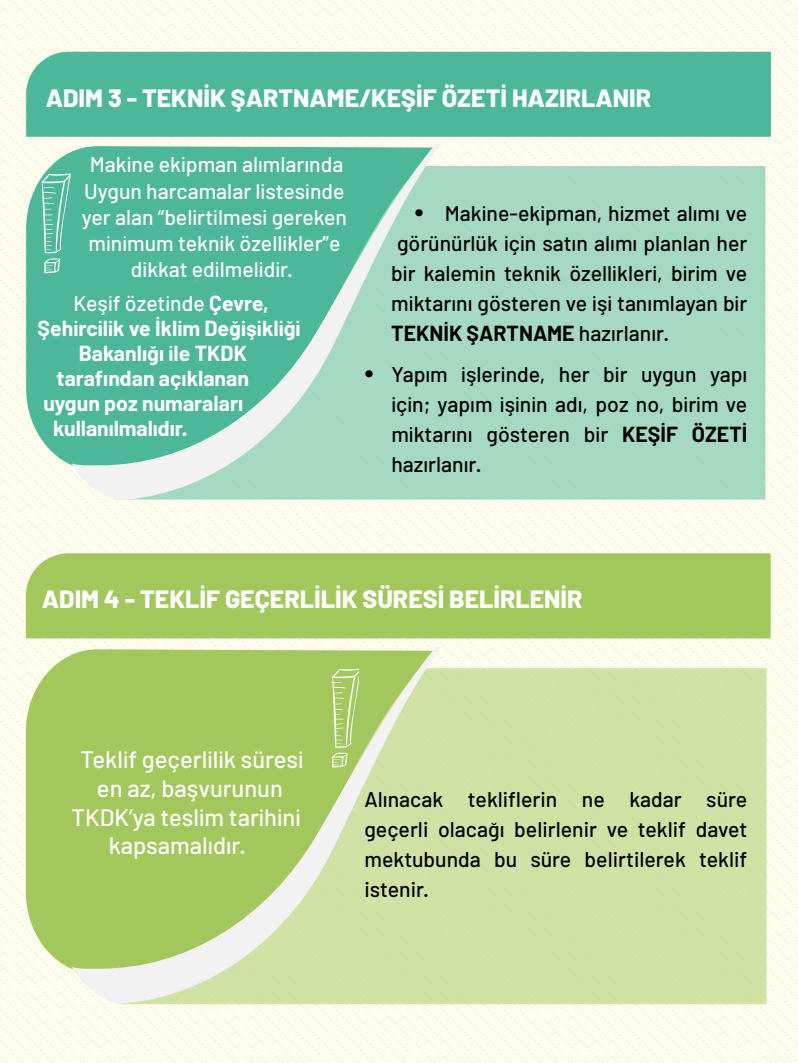
<style>
.page{position:relative;width:798px;height:1063px;background:#fff}
.page>*{position:absolute;margin:0;border:0;box-sizing:border-box;transform-origin:0 0}
.t1{font:800 25px "Barlow";color:#fff}
.t2{font:500 23.75px "Barlow";color:#fff}
.t3{font:500 21.25px/30px "Barlow";color:#000;text-align:justify}
.t4{font:500 21.25px/26.2px "Barlow";color:#fff;text-align:center}
.t5{font:700 21.25px "Barlow";color:#fff}
.s1{font-weight:700}
.s2{font-size:30px}
</style>
<div class="page">
<div style="left:0;top:0;width:797px;height:1063px;background:#fefcec"></div>
<svg style="left:25px;top:146px;width:47px;height:323px;fill:#4db799"></svg>
<svg style="left:41px;top:173px;width:29px;height:101px;background:#6ec4ac"></svg>
<div style="left:26px;top:52px;width:744px;height:85px;background:#4db799"></div>
<div style="left:70px;top:166px;width:695px;height:334px;background:#a5d9c2"></div>
<svg style="left:72px;top:144px;width:368px;height:356px;background:#76c6ad"></svg>
<div style="left:68px;top:668px;width:699px;height:337px;background:#d0e2a4"></div>
<svg style="left:25px;top:648px;width:416px;height:327px;fill:#a2c85d"></svg>
<svg style="left:72px;top:647px;width:368px;height:357px;background:#b8d482"></svg>
<div style="left:26px;top:553px;width:744px;height:85px;background:#a2c85d"></div>
<svg style="left:331px;top:668px;width:27px;height:100px;background:#b3d27c"></svg>
<p class="t1" style="left:46px;top:82px;width:607px">ADIM 3 - TEKNİK ŞARTNAME/KEŞİF ÖZETİ HAZIRLANIR</p>
<p class="t4" style="left:82px;top:151px;width:267px">Makine ekipman alımlarında<br>Uygun harcamalar listesinde yer alan “belirtilmesi gereken minimum teknik özellikler”e dikkat edilmelidir.</p>
<p class="t4" style="left:74px;top:290px;width:197px">Keşif özetinde <span class="s1">Çevre,</span></p>
<p class="t5" style="left:37px;top:315px;width:265px">Şehircilik ve İklim Değişikliği</p>
<p class="t5" style="left:79px;top:340px;width:170px">Bakanlığı ile TKDK</p>
<p class="t5" style="left:57px;top:365px;width:194px">tarafından açıklanan</p>
<p class="t5" style="left:43px;top:390px;width:201px">uygun poz numaraları</p>
<p class="t5" style="left:53px;top:415px;width:136px">kullanılmalıdır.</p>
<p class="t3" style="left:391px;top:198px;width:357px;text-indent:23px"><span class="s2">•</span> Makine-ekipman, hizmet alımı ve görünürlük için satın alımı planlan her bir kalemin teknik özellikleri, birim ve miktarını gösteren ve işi tanımlayan bir <span class="s1">TEKNİK ŞARTNAME</span> hazırlanır.</p>
<p class="t3" style="left:391px;top:358px;width:357px;text-indent:-27px"><span class="s2">•</span> Yapım işlerinde, her bir uygun yapı için; yapım işinin adı, poz no, birim ve miktarını gösteren bir <span class="s1">KEŞİF ÖZETİ </span>hazırlanır.</p>
<p class="t1" style="left:42px;top:584px;width:542px">ADIM 4 - TEKLİF GEÇERLİLİK SÜRESİ BELİRLENİR</p>
<p class="t2" style="left:80px;top:745px;width:224px">Teklif geçerlilik süresi</p>
<p class="t2" style="left:97px;top:773px;width:187px">en az, başvurunun</p>
<p class="t2" style="left:71px;top:802px;width:231px">TKDK’ya teslim tarihini</p>
<p class="t2" style="left:109px;top:831px;width:138px">kapsamalıdır.</p>
<p class="t3" style="left:364px;top:784px;width:384px">Alınacak tekliflerin ne kadar süre geçerli olacağı belirlenir ve teklif davet mektubunda bu süre belirtilerek teklif istenir.</p>
</div>
